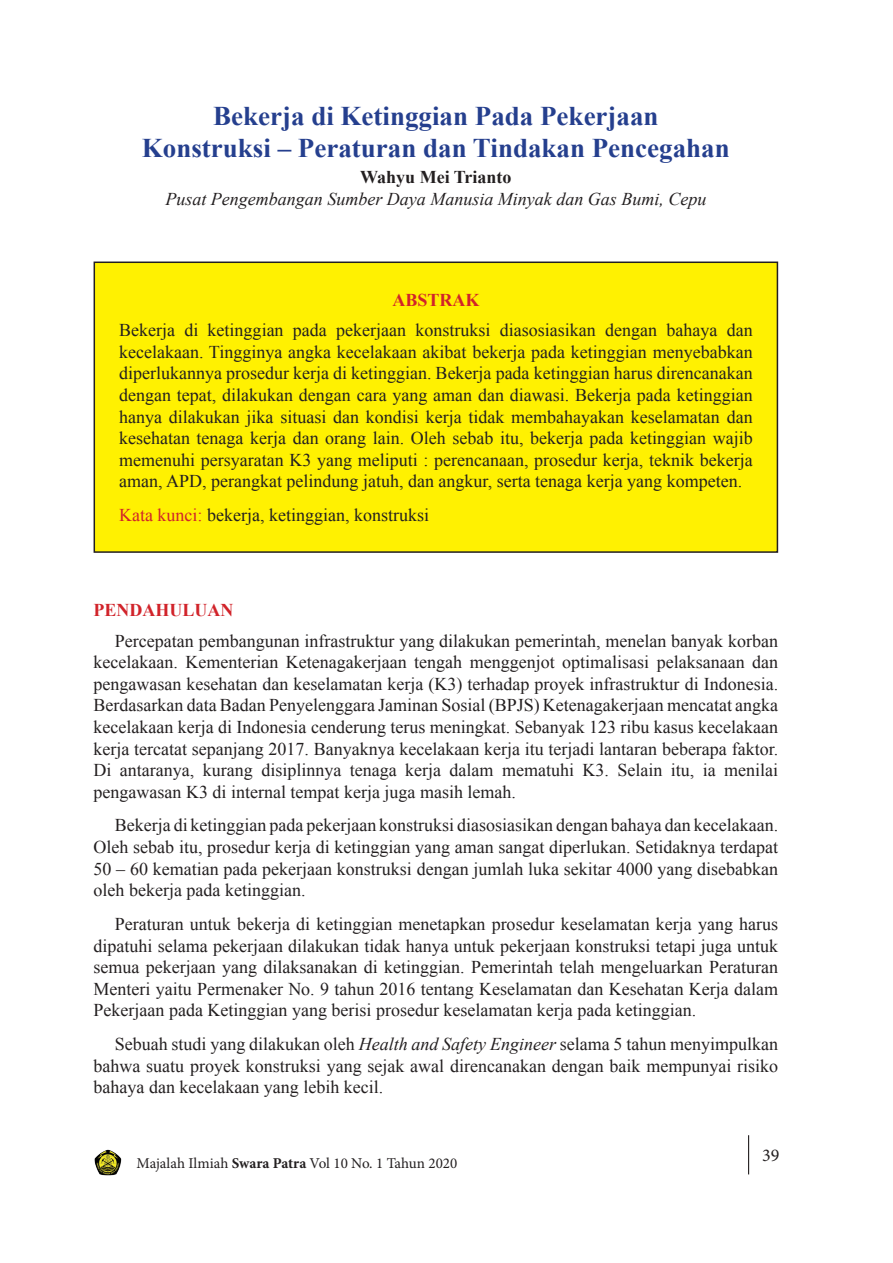
<style>
.page{position:relative;width:893px;height:1263px;background:#fff}
.page>*{position:absolute;margin:0;border:0;box-sizing:border-box;transform-origin:0 0}
.t1{font:700 27px/32.4px "Times New Roman";color:#253f8e;text-align:center}
.t2{font:18px/21.6px "Times New Roman";color:#231f20;text-align:justify}
.t3{font:italic 18px "Times New Roman";color:#231f20}
.t4{font:700 18px "Times New Roman";color:#d1232a}
.t5{font:700 18px "Times New Roman";color:#231f20}
.t6{font:18px "Minion Pro";color:#231f20}
.t7{font:15px "Minion Pro";color:#231f20}
.s1{color:#d1232a}
.s2{font-style:italic}
.s3{font-weight:700}
</style>
<div class="page">
<img style="left:94px;top:1149px;width:28px;height:27px">
<hr style="left:748px;top:1135px;width:1px;height:39px;background:#231f20">
<div style="left:94px;top:262px;width:683px;height:290px;background:#fff101"></div>
<div style="left:94px;top:261px;width:684px;height:292px;border:2px solid #231f20"></div>
<h1 class="t1" style="left:142px;top:99px;width:589px">Bekerja di Ketinggian Pada Pekerjaan<br>Konstruksi – Peraturan dan Tindakan Pencegahan</h1>
<p class="t5" style="left:360px;top:165px;width:153px">Wahyu Mei Trianto</p>
<p class="t3" style="left:165px;top:186px;width:542px">Pusat Pengembangan Sumber Daya Manusia Minyak dan Gas Bumi, Cepu</p>
<p class="t4" style="left:392px;top:287px;width:26px">Abstra</p>
<p class="t4" style="left:465px;top:287px;width:16px">K</p>
<p class="t2" style="left:119px;top:319px;width:635px">Bekerja di ketinggian pada pekerjaan konstruksi diasosiasikan dengan bahaya dan kecelakaan. Tingginya angka kecelakaan akibat bekerja pada ketinggian menyebabkan diperlukannya prosedur kerja di ketinggian. Bekerja pada ketinggian harus direncanakan dengan tepat, dilakukan dengan cara yang aman dan diawasi. Bekerja pada ketinggian hanya dilakukan jika situasi dan kondisi kerja tidak membahayakan keselamatan dan kesehatan tenaga kerja dan orang lain. Oleh sebab itu, bekerja pada ketinggian wajib memenuhi persyaratan K3 yang meliputi : perencanaan, prosedur kerja, teknik bekerja aman, APD, perangkat pelindung jatuh, dan angkur, serta tenaga kerja yang kompeten.</p>
<p class="t2" style="left:119px;top:504px;width:311px"><span class="s1">Kata kunci:</span> bekerja, ketinggian, konstruksi</p>
<p class="t4" style="left:94px;top:598px;width:141px">PENDAHULUAN</p>
<p class="t2" style="left:94px;top:629px;width:686px;text-indent:21px">Percepatan pembangunan infrastruktur yang dilakukan pemerintah, menelan banyak korban kecelakaan. Kementerian Ketenagakerjaan tengah menggenjot optimalisasi pelaksanaan dan pengawasan kesehatan dan keselamatan kerja (K3) terhadap proyek infrastruktur di Indonesia.<br>Berdasarkan data Badan Penyelenggara Jaminan Sosial (BPJS) Ketenagakerjaan mencatat angka kecelakaan kerja di Indonesia cenderung terus meningkat. Sebanyak 123 ribu kasus kecelakaan kerja tercatat sepanjang 2017. Banyaknya kecelakaan kerja itu terjadi lantaran beberapa faktor.<br>Di antaranya, kurang disiplinnya tenaga kerja dalam mematuhi K3. Selain itu, ia menilai pengawasan K3 di internal tempat kerja juga masih lemah.</p>
<p class="t2" style="left:94px;top:814px;width:686px;text-indent:21px">Bekerja di ketinggian pada pekerjaan konstruksi diasosiasikan dengan bahaya dan kecelakaan.<br>Oleh sebab itu, prosedur kerja di ketinggian yang aman sangat diperlukan. Setidaknya terdapat 50 – 60 kematian pada pekerjaan konstruksi dengan jumlah luka sekitar 4000 yang disebabkan oleh bekerja pada ketinggian.</p>
<p class="t2" style="left:94px;top:913px;width:686px;text-indent:21px">Peraturan untuk bekerja di ketinggian menetapkan prosedur keselamatan kerja yang harus dipatuhi selama pekerjaan dilakukan tidak hanya untuk pekerjaan konstruksi tetapi juga untuk semua pekerjaan yang dilaksanakan di ketinggian. Pemerintah telah mengeluarkan Peraturan Menteri yaitu Permenaker No. 9 tahun 2016 tentang Keselamatan dan Kesehatan Kerja dalam Pekerjaan pada Ketinggian yang berisi prosedur keselamatan kerja pada ketinggian.</p>
<p class="t2" style="left:94px;top:1033px;width:686px;text-indent:21px">Sebuah studi yang dilakukan oleh <span class="s2">Health and Safety Engineer</span> selama 5 tahun menyimpulkan bahwa suatu proyek konstruksi yang sejak awal direncanakan dengan baik mempunyai risiko bahaya dan kecelakaan yang lebih kecil.</p>
<p class="t7" style="left:137px;top:1153px;width:322px">Majalah Ilmiah <span class="s3">Swara Patra</span> Vol 10 No. 1 Tahun 2020</p>
<p class="t6" style="left:762px;top:1143px;width:19px">39</p>
</div>
